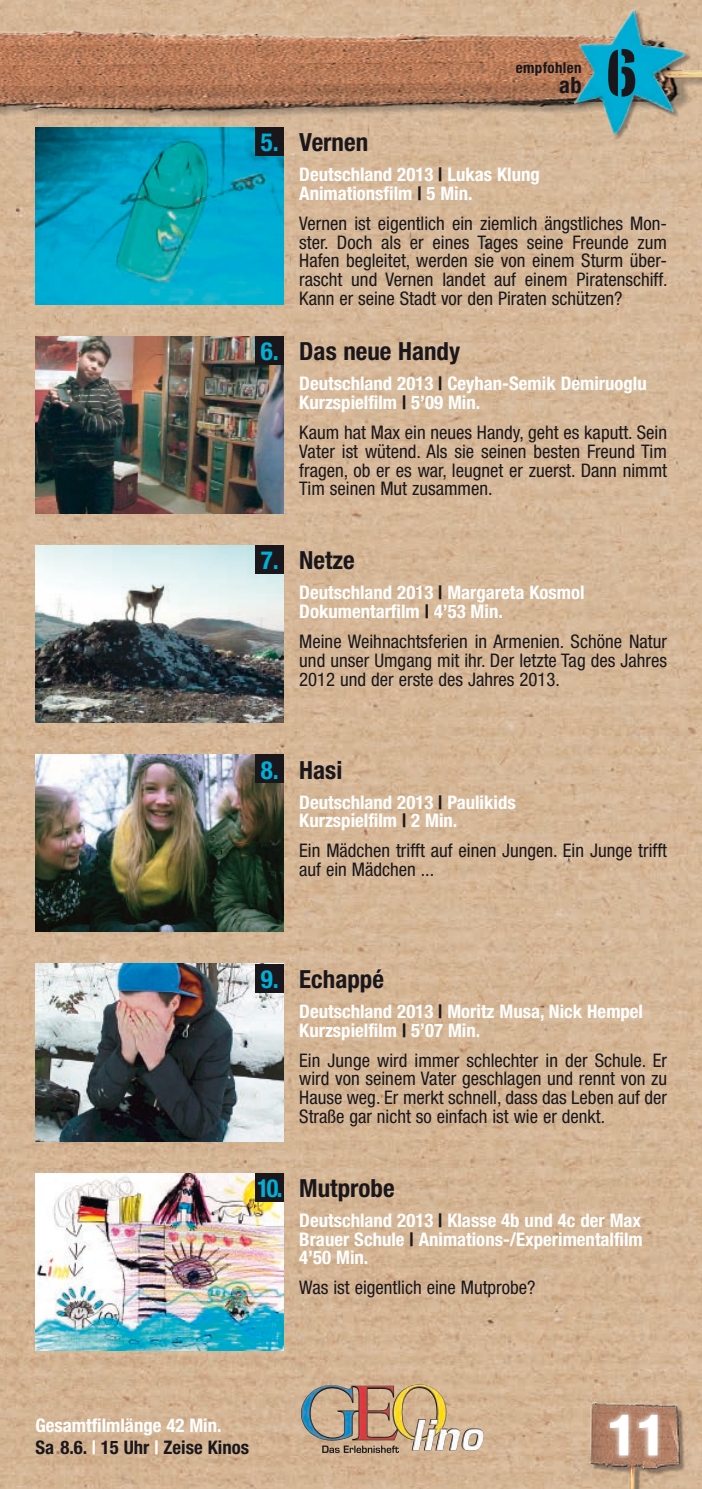
<style>
.page{position:relative;width:702px;height:1489px;background:#fff}
.page>*{position:absolute;margin:0;border:0;box-sizing:border-box;transform-origin:0 0}
.t1{font:700 63px "Stencil Sans";color:#1a171c;scale:.95 1}
.t2{font:700 55px "Stencil Sans";color:#fff}
.t3{font:700 condensed 25px "Helvetica Neue";color:#1a171c}
.t4{font:700 condensed 25px "Helvetica Neue";color:#00afd7}
.t5{font:700 condensed 22.5px "Helvetica Neue";color:#1a171c}
.t6{font:condensed 18.75px/18.8px "Helvetica Neue";color:#1a171c;text-align:justify}
.t7{font:700 condensed 18.75px/18.8px "Helvetica Neue";color:#fff}
.t8{font:700 condensed 15px "Helvetica Neue";letter-spacing:.025em;color:#1a171c}
.s1{color:#1a171c}
</style>
<div class="page">
<img style="left:0;top:0;width:702px;height:1488px">
<img style="left:589px;top:1402px;width:113px;height:86px">
<img style="left:0;top:7px;width:555px;height:126px">
<svg style="left:603px;top:1408px;width:60px;height:52px;background:#c5a18e"></svg>
<img style="left:35px;top:127px;width:248px;height:177px">
<img style="left:35px;top:336px;width:248px;height:177px">
<img style="left:35px;top:545px;width:248px;height:177px">
<img style="left:35px;top:754px;width:248px;height:177px">
<img style="left:35px;top:963px;width:248px;height:178px">
<img style="left:35px;top:1173px;width:248px;height:177px">
<div style="left:255px;top:127px;width:28px;height:28px;background:#1a171c"></div>
<div style="left:255px;top:336px;width:28px;height:29px;background:#1a171c"></div>
<div style="left:255px;top:545px;width:28px;height:29px;background:#1a171c"></div>
<div style="left:255px;top:754px;width:28px;height:29px;background:#1a171c"></div>
<div style="left:255px;top:963px;width:28px;height:29px;background:#1a171c"></div>
<div style="left:255px;top:1172px;width:28px;height:29px;background:#1a171c"></div>
<img style="left:555px;top:0;width:147px;height:145px">
<img style="left:392px;top:1384px;width:26px;height:50px">
<svg style="left:322px;top:1445px;width:77px;height:7px"></svg>
<h3 class="t4" style="left:261px;top:127px;width:20px">5.</h3>
<h3 class="t4" style="left:261px;top:336px;width:20px">6.</h3>
<p class="t8" style="left:515px;top:59px;width:68px">empfohlen</p>
<p class="t5" style="left:559px;top:71px;width:24px">ab</p>
<h1 class="t1" style="left:605px;top:37px;width:35px">6</h1>
<h3 class="t3" style="left:299px;top:127px;width:70px">Vernen</h3>
<p class="t7" style="left:299px;top:165px;width:242px">Deutschland 2013 <span class="s1">|</span> Lukas Klung<br>Animationsfilm <span class="s1">|</span> 5 Min.</p>
<p class="t6" style="left:299px;top:214px;width:370px">Vernen ist eigentlich ein ziemlich ängstliches Mon&shy;ster. Doch als er eines Tages seine Freunde zum Hafen begleitet, werden sie von einem Sturm über&shy;rascht und Vernen landet auf einem Piratenschiff.<br>Kann er seine Stadt vor den Piraten schützen?</p>
<h3 class="t3" style="left:299px;top:336px;width:162px">Das neue Handy</h3>
<p class="t7" style="left:299px;top:374px;width:349px">Deutschland 2013 <span class="s1">|</span> Ceyhan-Semik Demiruoglu<br>Kurzspielfilm <span class="s1">|</span> 5’09 Min.</p>
<p class="t6" style="left:299px;top:423px;width:369px">Kaum hat Max ein neues Handy, geht es kaputt. Sein Vater ist wütend. Als sie seinen besten Freund Tim fragen, ob er es war, leugnet er zuerst. Dann nimmt Tim seinen Mut zusammen.</p>
<h3 class="t4" style="left:261px;top:545px;width:20px">7.</h3>
<h3 class="t3" style="left:299px;top:545px;width:57px">Netze</h3>
<p class="t7" style="left:299px;top:583px;width:287px">Deutschland 2013 <span class="s1">|</span> Margareta Kosmol<br>Dokumentarfilm <span class="s1">|</span> 4’53 Min.</p>
<p class="t6" style="left:299px;top:632px;width:369px">Meine Weihnachtsferien in Armenien. Schöne Natur und unser Umgang mit ihr. Der letzte Tag des Jahres 2012 und der erste des Jahres 2013.</p>
<h3 class="t4" style="left:261px;top:754px;width:20px">8.</h3>
<h3 class="t3" style="left:299px;top:754px;width:45px">Hasi</h3>
<p class="t7" style="left:299px;top:792px;width:218px">Deutschland 2013 <span class="s1">|</span> Paulikids<br>Kurzspielfilm <span class="s1">|</span> 2 Min.</p>
<p class="t6" style="left:299px;top:841px;width:369px">Ein Mädchen trifft auf einen Jungen. Ein Junge trifft auf ein Mädchen ...</p>
<h3 class="t4" style="left:261px;top:963px;width:20px">9.</h3>
<h3 class="t3" style="left:299px;top:963px;width:86px">Echappé</h3>
<p class="t7" style="left:299px;top:1001px;width:345px">Deutschland 2013 <span class="s1">|</span> Moritz Musa, Nick Hempel<br>Kurzspielfilm <span class="s1">|</span> 5’07 Min.</p>
<p class="t6" style="left:299px;top:1050px;width:369px">Ein Junge wird immer schlechter in der Schule. Er wird von seinem Vater geschlagen und rennt von zu Hause weg. Er merkt schnell, dass das Leben auf der Straße gar nicht so einfach ist wie er denkt.</p>
<h3 class="t4" style="left:257px;top:1172px;width:27px">10.</h3>
<h3 class="t3" style="left:299px;top:1172px;width:97px">Mutprobe</h3>
<p class="t7" style="left:299px;top:1210px;width:345px;text-align:justify">Deutschland 2013 <span class="s1">|</span> Klasse 4b und 4c der Max Brauer Schule <span class="s1">|</span> Animations-/Experimentalfilm 4’50 Min.</p>
<p class="t6" style="left:299px;top:1278px;width:238px">Was ist eigentlich eine Mutprobe?</p>
<p class="t7" style="left:35px;top:1414px;width:215px;line-height:21.2px">Gesamtfilmlänge 42 Min.<br><span class="s1">Sa 8.6.</span> | <span class="s1">15 Uhr</span> | <span class="s1">Zeise Kinos</span></p>
<h2 class="t2" style="left:608px;top:1404px;width:60px">11</h2>
</div>
